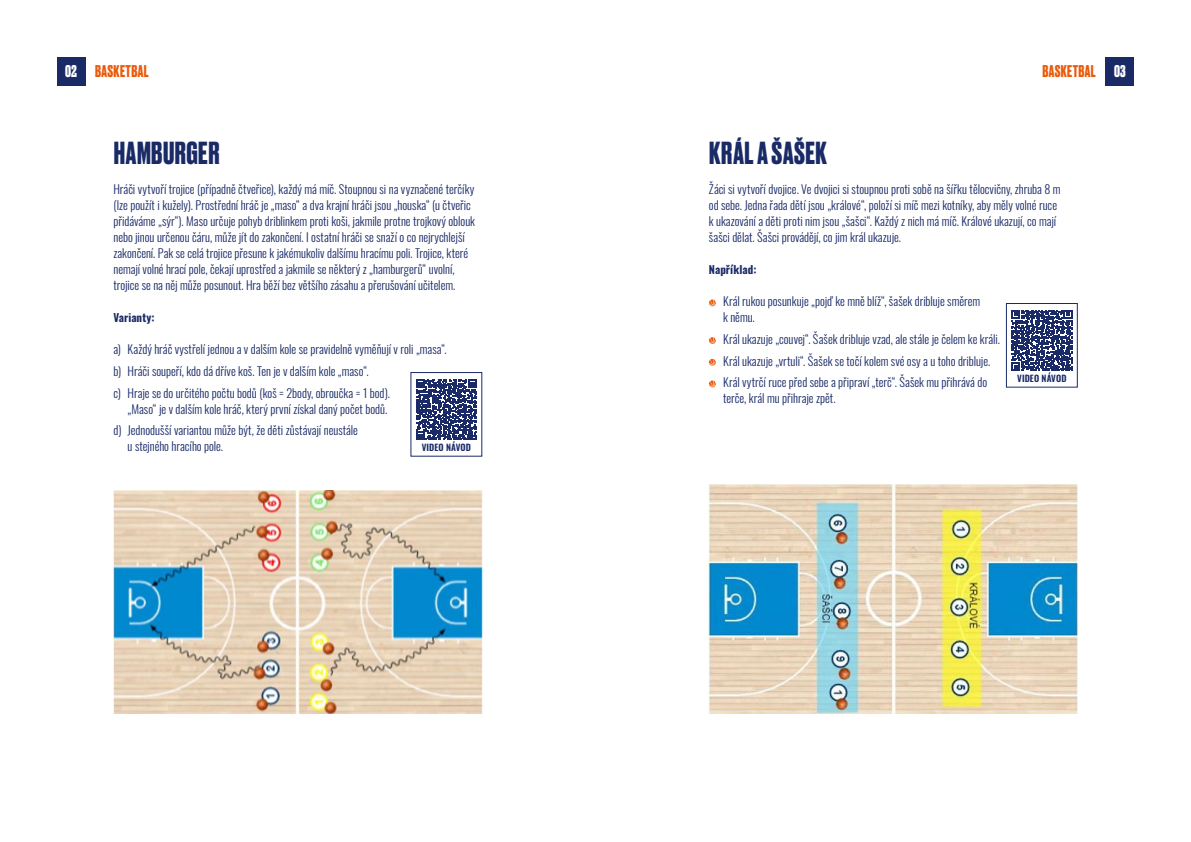
<style>
.page{position:relative;width:1191px;height:842px;background:#fff}
.page>*{position:absolute;margin:0;border:0;box-sizing:border-box;transform-origin:0 0}
.t1{font:700 30px "Druk";letter-spacing:.02em;color:#192a67}
.t2{font:700 16px "Druk";letter-spacing:.025em;color:#ea5b0b}
.t3{font:300 12px/16px "Oswald";color:#192a67}
.t4{font:700 11px "Oswald";color:#192a67}
.t5{font:600 9px "Oswald";letter-spacing:.01em;color:#192a67}
.s1{color:#fff}
</style>
<div class="page">
<svg style="left:709px;top:299px;width:7px;height:7px"></svg>
<svg style="left:709px;top:337px;width:7px;height:7px"></svg>
<svg style="left:709px;top:359px;width:7px;height:7px"></svg>
<svg style="left:709px;top:380px;width:7px;height:7px"></svg>
<div style="left:1105px;top:57px;width:29px;height:29px;background:#192a67"></div>
<div style="left:57px;top:57px;width:29px;height:29px;background:#192a67"></div>
<img style="left:113px;top:491px;width:369px;height:222px">
<img style="left:709px;top:485px;width:368px;height:228px">
<svg style="left:416px;top:379px;width:61px;height:61px"></svg>
<svg style="left:1011px;top:310px;width:61px;height:61px"></svg>
<div style="left:1006px;top:303px;width:71px;height:84px;border:1px solid #192a67"></div>
<h2 class="t2" style="left:65px;top:60px;width:85px"><span class="s1">02</span> BASKETBAL</h2>
<h2 class="t2" style="left:1042px;top:60px;width:85px">BASKETBAL <span class="s1">03</span></h2>
<h1 class="t1" style="left:114px;top:133px;width:107px">HAMBURGER</h1>
<p class="t3" style="left:113px;top:180px;width:363px">Hráči vytvoří trojice (případně čtveřice), každý má míč. Stoupnou si na vyznačené terčíky (lze použít i kužely). Prostřední hráč je „maso“ a dva krajní hráči jsou „houska“ (u čtveřic přidáváme „sýr“). Maso určuje pohyb driblinkem proti koši, jakmile protne trojkový oblouk nebo jinou určenou čáru, může jít do zakončení. I ostatní hráči se snaží o co nejrychlejší zakončení. Pak se celá trojice přesune k jakémukoliv dalšímu hracímu poli. Trojice, které nemají volné hrací pole, čekají uprostřed a jakmile se některý z „hamburgerů“ uvolní, trojice se na něj může posunout. Hra běží bez většího zásahu a přerušování učitelem.</p>
<p class="t4" style="left:113px;top:312px;width:43px">Varianty:</p>
<p class="t3" style="left:113px;top:337px;width:335px;line-height:21.7px">a) Každý hráč vystřelí jednou a v dalším kole se pravidelně vyměňují v roli „masa“. b) Hráči soupeří, kdo dá dříve koš. Ten je v dalším kole „maso“.<br>c) Hraje se do určitého počtu bodů (koš = 2body, obroučka = 1 bod).</p>
<p class="t3" style="left:113px;top:397px;width:275px;line-height:21.7px;text-indent:14px">„Maso“ je v dalším kole hráč, který první získal daný počet bodů. d) Jednodušší variantou může být, že děti zůstávají neustále</p>
<p class="t3" style="left:128px;top:437px;width:97px">u stejného hracího pole.</p>
<p class="t5" style="left:422px;top:442px;width:51px">VIDEO NÁVOD</p>
<h1 class="t1" style="left:709px;top:133px;width:119px">KRÁL A ŠAŠEK</h1>
<p class="t3" style="left:709px;top:180px;width:353px">Žáci si vytvoří dvojice. Ve dvojici si stoupnou proti sobě na šířku tělocvičny, zhruba 8 m od sebe. Jedna řada dětí jsou „králové“, položí si míč mezi kotníky, aby měly volné ruce k ukazování a děti proti nim jsou „šašci“. Každý z nich má míč. Králové ukazují, co mají šašci dělat. Šašci provádějí, co jim král ukazuje.</p>
<p class="t4" style="left:709px;top:264px;width:49px">Například:</p>
<p class="t3" style="left:723px;top:292px;width:259px">Král rukou posunkuje „pojď ke mně blíž“, šašek dribluje směrem k němu.</p>
<p class="t3" style="left:723px;top:327px;width:278px;line-height:21.7px">Král ukazuje „couvej“. Šašek dribluje vzad, ale stále je čelem ke králi.<br>Král ukazuje „vrtuli“. Šašek se točí kolem své osy a u toho dribluje.<br>Král vytrčí ruce před sebe a připraví „terč“. Šašek mu přihrává do</p>
<p class="t3" style="left:723px;top:389px;width:114px">terče, král mu přihraje zpět.</p>
<p class="t5" style="left:1017px;top:373px;width:51px">VIDEO NÁVOD</p>
</div>
